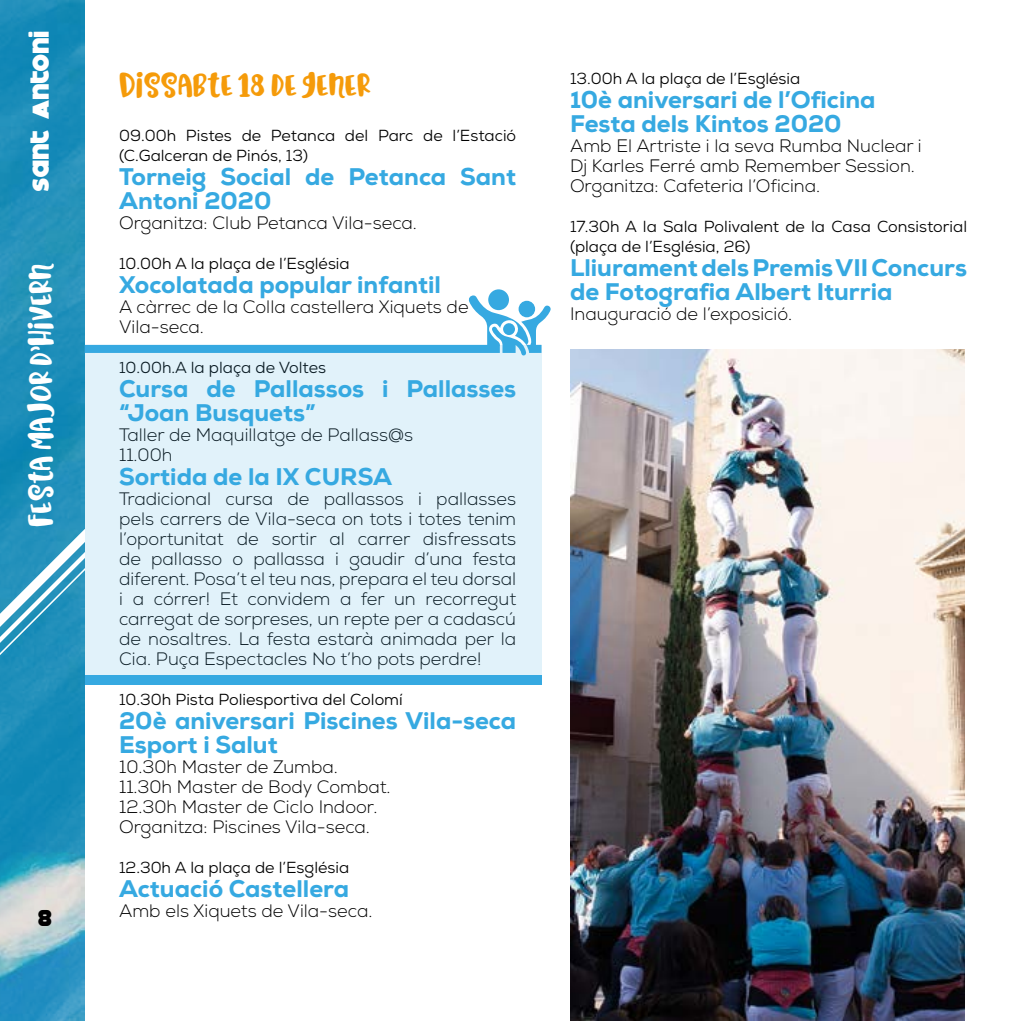
<style>
.page{position:relative;width:1021px;height:1021px;background:#fff}
.page>*{position:absolute;margin:0;border:0;box-sizing:border-box;transform-origin:0 0}
.t1{font:28px "Hello Spring";color:#fff}
.t2{font:28px "Hello Spring";color:#f59b0a}
.t3{font:28px "Dokyo";color:#fff}
.t4{font:28px "Dokyo";color:#000}
.t5{font:800 24px/24px "Nexa";color:#36a9e1}
.t6{font:300 18px/20px "Nexa";color:#000}
.t7{font:16px/20px "Nexa";color:#000}
</style>
<div class="page">
<img style="left:0;top:0;width:84px;height:1020px">
<svg style="left:0;top:529px;width:93px;height:160px;background:#409fc4"></svg>
<svg style="left:488px;top:289px;width:21px;height:21px"></svg>
<svg style="left:85px;top:295px;width:466px;height:61px"></svg>
<img style="left:570px;top:350px;width:394px;height:670px">
<div style="left:85px;top:345px;width:456px;height:334px;background:#e1f2fa"></div>
<div style="left:85px;top:675px;width:456px;height:9px;background:#36a9e1"></div>
<h1 class="t3" style="left:24px;top:191px;width:162px;rotate:-90deg">Sant Antoni</h1>
<h1 class="t1" style="left:23px;top:527px;width:265px;rotate:-90deg">FESTA MAJOR D’HIVERN</h1>
<h1 class="t4" style="left:38px;top:901px;width:16px">8</h1>
<h1 class="t2" style="left:119px;top:67px;width:253px">DISSABTE 18 DE GENER</h1>
<p class="t7" style="left:119px;top:126px;width:398px">09.00h Pistes de Petanca del Parc de l’Estació (C.Galceran de Pinós, 13)</p>
<h2 class="t5" style="left:119px;top:165px;width:398px">Torneig Social de Petanca Sant<br>Antoni 2020</h2>
<p class="t6" style="left:119px;top:213px;width:299px">Organitza: Club Petanca Vila-seca.</p>
<p class="t7" style="left:119px;top:254px;width:232px">10.00h A la plaça de l’Església</p>
<h2 class="t5" style="left:119px;top:273px;width:323px">Xocolatada popular infantil</h2>
<p class="t6" style="left:119px;top:297px;width:351px">A càrrec de la Colla castellera Xiquets de<br>Vila-seca.</p>
<p class="t7" style="left:119px;top:358px;width:208px">10.00h.A la plaça de Voltes</p>
<h2 class="t5" style="left:119px;top:377px;width:398px">Cursa de Pallassos i Pallasses “Joan Busquets”</h2>
<p class="t6" style="left:119px;top:425px;width:295px">Taller de Maquillatge de Pallass@s<br>11.00h</p>
<h2 class="t5" style="left:119px;top:465px;width:274px">Sortida de la IX CURSA</h2>
<p class="t6" style="left:119px;top:489px;width:398px;text-align:justify">Tradicional cursa de pallassos i pallasses pels carrers de Vila-seca on tots i totes tenim l’oportunitat de sortir al carrer disfressats de pallasso o pallassa i gaudir d’una festa diferent. Posa’t el teu nas, prepara el teu dorsal i a córrer! Et convidem a fer un recorregut carregat de sorpreses, un repte per a cadascú de nosaltres. La festa estarà animada per la Cia. Puça Espectacles No t’ho pots perdre!</p>
<p class="t7" style="left:119px;top:690px;width:285px">10.30h Pista Poliesportiva del Colomí</p>
<h2 class="t5" style="left:119px;top:709px;width:398px">20è aniversari Piscines Vila-seca<br>Esport i Salut</h2>
<p class="t6" style="left:119px;top:757px;width:273px">10.30h Master de Zumba.<br>11.30h Master de Body Combat.<br>12.30h Master de Ciclo Indoor.<br>Organitza: Piscines Vila-seca.</p>
<p class="t7" style="left:119px;top:858px;width:231px">12.30h A la plaça de l’Església</p>
<h2 class="t5" style="left:119px;top:877px;width:231px">Actuació Castellera</h2>
<p class="t6" style="left:119px;top:901px;width:255px">Amb els Xiquets de Vila-seca.</p>
<p class="t7" style="left:570px;top:69px;width:232px">13.00h A la plaça de l’Església</p>
<h2 class="t5" style="left:570px;top:88px;width:307px">10è aniversari de l’Oficina<br>Festa dels Kintos 2020</h2>
<p class="t6" style="left:570px;top:136px;width:353px">Amb El Artriste i la seva Rumba Nuclear i<br>Dj Karles Ferré amb Remember Session.<br>Organitza: Cafeteria l’Oficina.</p>
<p class="t7" style="left:570px;top:217px;width:398px">17.30h A la Sala Polivalent de la Casa Consistorial (plaça de l’Església, 26)</p>
<h2 class="t5" style="left:570px;top:256px;width:398px">Lliurament dels Premis VII Concurs de Fotografia Albert Iturria</h2>
<p class="t6" style="left:570px;top:304px;width:223px">Inauguració de l’exposició.</p>
</div>
